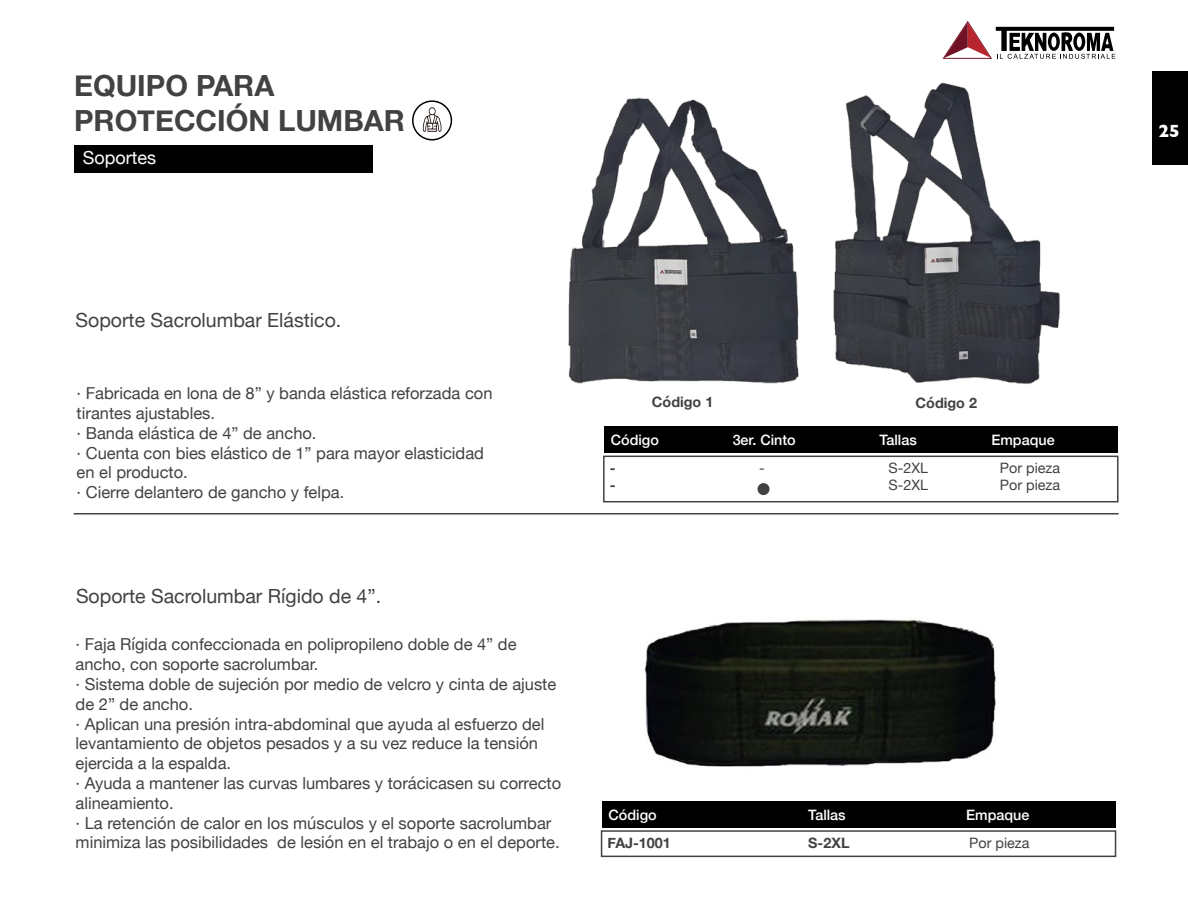
<style>
.page{position:relative;width:1188px;height:918px;background:#fff}
.page>*{position:absolute;margin:0;border:0;box-sizing:border-box;transform-origin:0 0}
.t1{font:700 29.1px/35px "Helvetica Neue";color:#434141}
.t2{font:19.5px "Helvetica Neue";color:#434141}
.t3{font:18px "Helvetica Neue";color:#fff}
.t4{font:700 18px "Gill Sans";color:#fff}
.t5{font:16.5px/19.8px "Helvetica Neue";color:#434141}
.t6{font:500 14.4px "Helvetica Neue";color:#fff}
.t7{font:14.4px "Helvetica Neue";color:#434141}
.t8{font:700 14.4px "Helvetica Neue";color:#434141}
</style>
<div class="page">
<img style="left:645px;top:619px;width:351px;height:148px">
<div style="left:74px;top:145px;width:299px;height:27px;background:#000"></div>
<div style="left:1152px;top:72px;width:36px;height:93px;background:#000"></div>
<svg style="left:949px;top:21px;width:166px;height:38px"></svg>
<div style="left:604px;top:427px;width:514px;height:26px;background:#000"></div>
<div style="left:603px;top:456px;width:516px;height:46px;border:2px solid #434141"></div>
<div style="left:758px;top:483px;width:12px;height:12px;background:#434141;border-radius:50%"></div>
<hr style="left:74px;top:513px;width:1045px;height:1px;background:#434141">
<div style="left:602px;top:801px;width:514px;height:27px;background:#000"></div>
<div style="left:601px;top:830px;width:515px;height:27px;border:2px solid #434141"></div>
<div style="left:412px;top:100px;width:40px;height:41px;border:2px solid #010101;border-radius:50%"></div>
<svg style="left:423px;top:107px;width:18px;height:25px"></svg>
<img style="left:568px;top:97px;width:231px;height:286px">
<img style="left:833px;top:48px;width:233px;height:336px">
<h1 class="t1" style="left:74px;top:69px;width:332px">EQUIPO PARA<br>PROTECCIÓN LUMBAR</h1>
<p class="t3" style="left:83px;top:145px;width:75px">Soportes</p>
<p class="t2" style="left:76px;top:306px;width:267px">Soporte Sacrolumbar Elástico.</p>
<p class="t5" style="left:77px;top:384px;width:417px">· Fabricada en lona de 8” y banda elástica reforzada con tirantes ajustables.<br>· Banda elástica de 4” de ancho.<br>· Cuenta con bies elástico de 1” para mayor elasticidad en el producto.<br>· Cierre delantero de gancho y felpa.</p>
<p class="t2" style="left:76px;top:582px;width:307px">Soporte Sacrolumbar Rígido de 4”.</p>
<p class="t5" style="left:76px;top:636px;width:487px">· Faja Rígida confeccionada en polipropileno doble de 4” de ancho, con soporte sacrolumbar.<br>· Sistema doble de sujeción por medio de velcro y cinta de ajuste de 2” de ancho.<br>· Aplican una presión intra-abdominal que ayuda al esfuerzo del levantamiento de objetos pesados y a su vez reduce la tensión ejercida a la espalda.<br>· Ayuda a mantener las curvas lumbares y torácicasen su correcto alineamiento.<br>· La retención de calor en los músculos y el soporte sacrolumbar minimiza las posibilidades de lesión en el trabajo o en el deporte.</p>
<p class="t8" style="left:652px;top:391px;width:63px">Código 1</p>
<p class="t8" style="left:916px;top:391px;width:63px">Código 2</p>
<p class="t6" style="left:611px;top:428px;width:50px">Código</p>
<p class="t6" style="left:733px;top:428px;width:65px">3er. Cinto</p>
<p class="t6" style="left:879px;top:428px;width:39px">Tallas</p>
<p class="t6" style="left:991px;top:428px;width:65px">Empaque</p>
<p class="t8" style="left:610px;top:457px;width:7px">-</p>
<p class="t7" style="left:759px;top:458px;width:7px">-</p>
<p class="t7" style="left:889px;top:458px;width:41px">S-2XL</p>
<p class="t7" style="left:1000px;top:458px;width:62px">Por pieza</p>
<p class="t8" style="left:610px;top:474px;width:7px">-</p>
<p class="t7" style="left:889px;top:475px;width:41px">S-2XL</p>
<p class="t7" style="left:1000px;top:475px;width:62px">Por pieza</p>
<p class="t6" style="left:609px;top:803px;width:50px">Código</p>
<p class="t6" style="left:808px;top:803px;width:39px">Tallas</p>
<p class="t6" style="left:966px;top:803px;width:65px">Empaque</p>
<p class="t8" style="left:608px;top:832px;width:65px">FAJ-1001</p>
<p class="t8" style="left:808px;top:832px;width:43px">S-2XL</p>
<p class="t7" style="left:969px;top:832px;width:62px">Por pieza</p>
<p class="t4" style="left:1159px;top:117px;width:23px">25</p>
</div>
